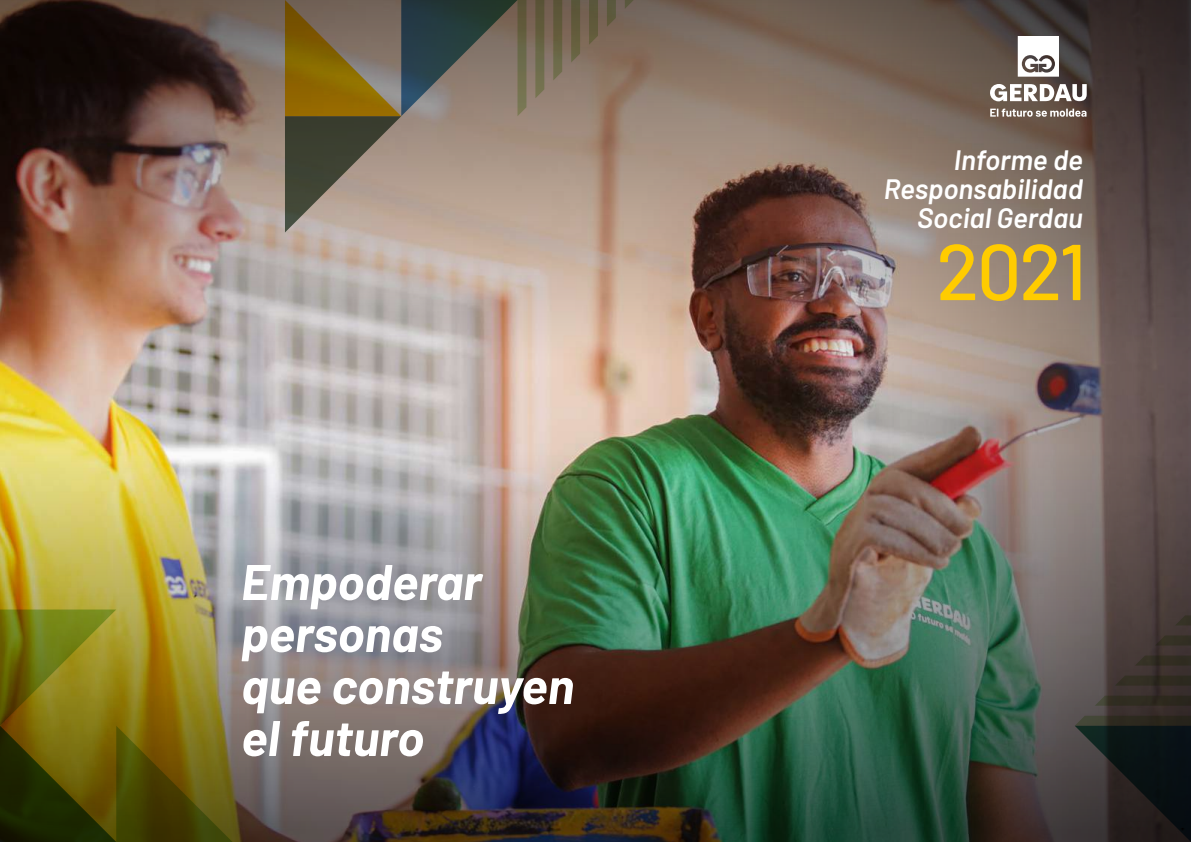
<style>
.page{position:relative;width:1191px;height:842px;background:#fff}
.page>*{position:absolute;margin:0;border:0;box-sizing:border-box;transform-origin:0 0}
.t1{font:500 79px "Barlow";color:#fc0}
.t2{font:italic 700 50px/52px "Barlow";color:#fff}
.t3{font:italic 600 28px/29px "Barlow";color:#fff;text-align:right}
</style>
<div class="page">
<svg style="left:0;top:0;width:285px;height:221px;background:#553f39"></svg>
<img style="left:0;top:221px;width:524px;height:621px">
<img style="left:524px;top:0;width:667px;height:842px">
<svg style="left:285px;top:0;width:349px;height:232px;background:#887964"></svg>
<svg style="left:0;top:609px;width:232px;height:233px;background:#6f6715"></svg>
<svg style="left:990px;top:84px;width:96px;height:17px"></svg>
<svg style="left:1017px;top:36px;width:42px;height:41px"></svg>
<svg style="left:990px;top:109px;width:96px;height:8px"></svg>
<svg style="left:1074px;top:595px;width:117px;height:247px;background:#35302f"></svg>
<p class="t2" style="left:241px;top:552px;width:334px">Empoderar personas<br>que construyen el futuro</p>
<p class="t3" style="left:883px;top:143px;width:200px">Informe de<br>Responsabilidad<br>Social Gerdau</p>
<h1 class="t1" style="left:936px;top:214px;width:152px">2021</h1>
</div>
